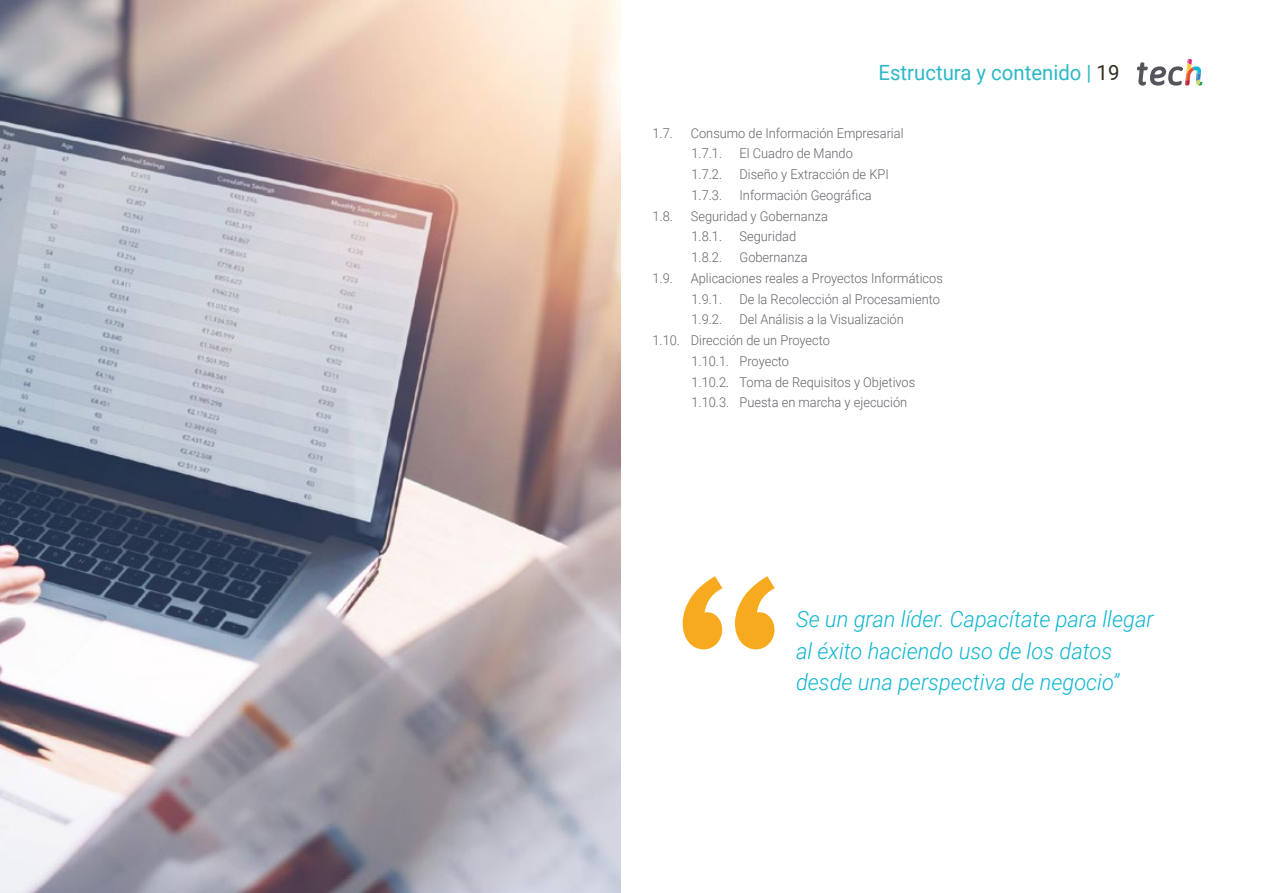
<style>
.page{position:relative;width:1263px;height:893px;background:#fff}
.page>*{position:absolute;margin:0;border:0;box-sizing:border-box;transform-origin:0 0}
.t1{font:italic 300 22.5px/31.5px "Roboto";color:#0fb6cf}
.t2{font:21px "Roboto";color:#2db8c5}
.t3{font:300 13.5px/20.7px "Roboto";color:#61646a;scale:.95 1}
.s1{color:#312e20}
</style>
<div class="page">
<img style="left:0;top:0;width:621px;height:893px">
<svg style="left:683px;top:576px;width:92px;height:73px"></svg>
<svg style="left:1137px;top:59px;width:65px;height:27px"></svg>
<h2 class="t2" style="left:878px;top:57px;width:242px">Estructura y contenido | <span class="s1">19</span></h2>
<p class="t3" style="left:652px;top:122px;width:23px">1.7.</p>
<p class="t3" style="left:691px;top:122px;width:225px">Consumo de Información Empresarial<br>1.7.1.</p>
<p class="t3" style="left:739px;top:143px;width:121px">El Cuadro de Mando</p>
<p class="t3" style="left:691px;top:164px;width:34px">1.7.2.</p>
<p class="t3" style="left:739px;top:164px;width:159px">Diseño y Extracción de KPI</p>
<p class="t3" style="left:691px;top:184px;width:34px">1.7.3.</p>
<p class="t3" style="left:739px;top:184px;width:141px">Información Geográfica</p>
<p class="t3" style="left:652px;top:205px;width:23px">1.8.</p>
<p class="t3" style="left:691px;top:205px;width:146px">Seguridad y Gobernanza<br>1.8.1.</p>
<p class="t3" style="left:739px;top:226px;width:61px">Seguridad</p>
<p class="t3" style="left:691px;top:247px;width:34px">1.8.2.</p>
<p class="t3" style="left:739px;top:247px;width:73px">Gobernanza</p>
<p class="t3" style="left:652px;top:267px;width:23px">1.9.</p>
<p class="t3" style="left:691px;top:267px;width:267px">Aplicaciones reales a Proyectos Informáticos<br>1.9.1.</p>
<p class="t3" style="left:739px;top:288px;width:212px">De la Recolección al Procesamiento</p>
<p class="t3" style="left:691px;top:309px;width:34px">1.9.2.</p>
<p class="t3" style="left:739px;top:309px;width:174px">Del Análisis a la Visualización</p>
<p class="t3" style="left:652px;top:330px;width:188px">1.10. Dirección de un Proyecto</p>
<p class="t3" style="left:691px;top:350px;width:104px">1.10.1. Proyecto</p>
<p class="t3" style="left:691px;top:371px;width:237px">1.10.2. Toma de Requisitos y Objetivos</p>
<p class="t3" style="left:691px;top:392px;width:229px">1.10.3. Puesta en marcha y ejecución</p>
<h1 class="t1" style="left:796px;top:602px;width:359px">Se un gran líder. Capacítate para llegar al éxito haciendo uso de los datos desde una perspectiva de negocio”</h1>
</div>
